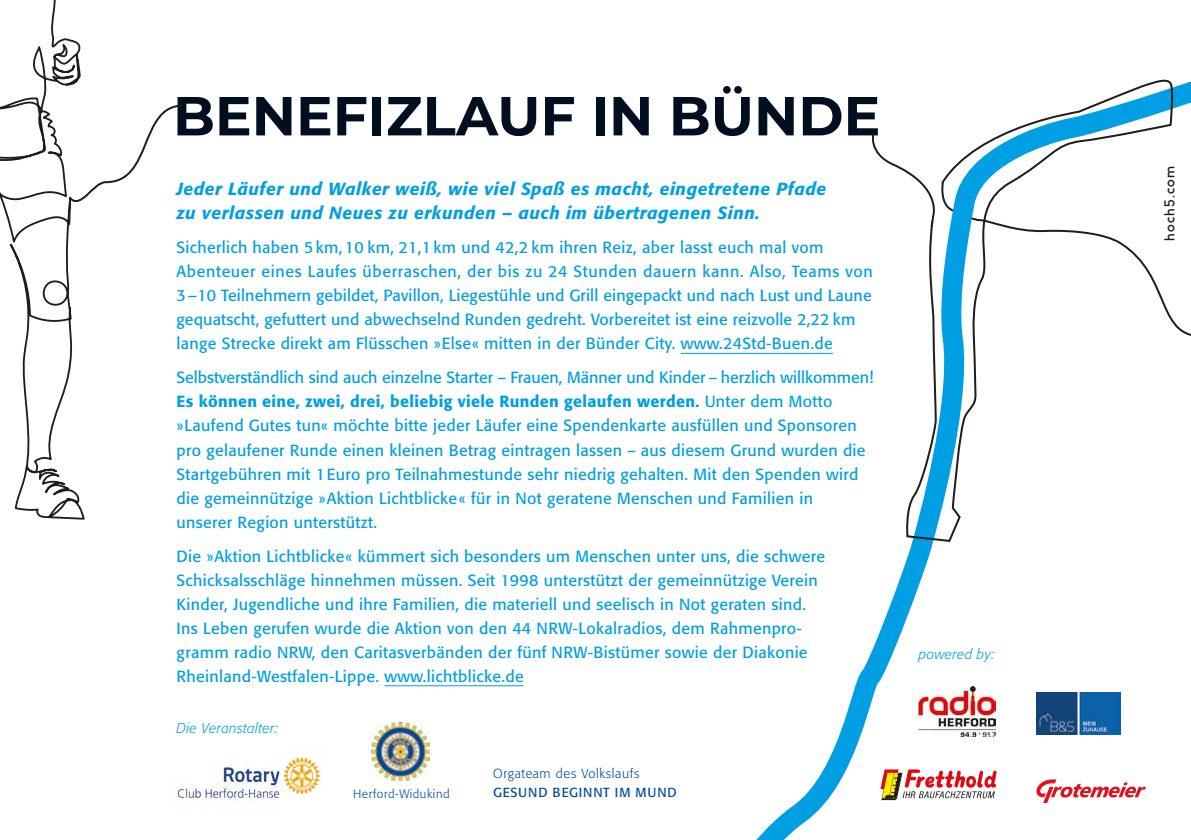
<style>
.page{position:relative;width:1191px;height:840px;background:#fff}
.page>*{position:absolute;margin:0;border:0;box-sizing:border-box;transform-origin:0 0}
.t1{font:700 54.8px "Montserrat";color:#000e1f}
.t2{font:italic 500 17.4px "Formata";letter-spacing:.03em;color:#009fe3}
.t3{font:16px/24px "Formata";letter-spacing:.02em;color:#009fe3}
.t4{font:16px "Formata";color:#009fe3}
.t5{font:16px "Formata";letter-spacing:.04em;color:#009fe3}
.t6{font:italic 300 14px "Formata";letter-spacing:.02em;color:#009fe3}
.t7{font:300 13px "Formata";letter-spacing:.05em;color:#004b9b}
.t8{font:13px "Formata";letter-spacing:.07em;color:#004b9b}
.t9{font:500 13px "U8";letter-spacing:.11em;color:#1d1d1b}
.t10{font:300 12px "Formata";letter-spacing:.05em;color:#004b9b}
.s1{font-weight:500}
</style>
<div class="page">
<hr style="left:384px;top:685px;width:139px;height:1px;background:#009fe3">
<img style="left:176px;top:750px;width:147px;height:59px">
<img style="left:372px;top:722px;width:57px;height:58px">
<svg style="left:680px;top:81px;width:511px;height:758px"></svg>
<svg style="left:902px;top:79px;width:272px;height:463px"></svg>
<svg style="left:880px;top:769px;width:116px;height:30px"></svg>
<svg style="left:1036px;top:779px;width:110px;height:23px"></svg>
<svg style="left:0;top:0;width:85px;height:520px"></svg>
<svg style="left:67px;top:103px;width:116px;height:104px"></svg>
<p class="t1" style="left:173px;top:76px;width:709px">BENEFIZLAUF IN BÜNDE</p>
<p class="t2" style="left:176px;top:178px;width:651px">Jeder Läufer und Walker weiß, wie viel Spaß es macht, eingetretene Pfade</p>
<p class="t2" style="left:176px;top:202px;width:585px">zu verlassen und Neues zu erkunden – auch im übertragenen Sinn.</p>
<p class="t3" style="left:176px;top:235px;width:648px">Sicherlich haben 5 km, 10 km, 21,1 km und 42,2 km ihren Reiz, aber lasst euch mal vom</p>
<p class="t5" style="left:176px;top:262px;width:698px">Abenteuer eines Laufes überraschen, der bis zu 24 Stunden dauern kann. Also, Teams von</p>
<p class="t3" style="left:176px;top:283px;width:696px">3–10 Teilnehmern gebildet, Pavillon, Liegestühle und Grill eingepackt und nach Lust und Laune gequatscht, gefuttert und abwechselnd Runden gedreht. Vorbereitet ist eine reizvolle 2,22 km lange Strecke direkt am Flüsschen »Else« mitten in der Bünder City. www.24Std-Buen.de</p>
<p class="t4" style="left:176px;top:368px;width:698px">Selbstverständlich sind auch einzelne Starter – Frauen, Männer und Kinder – herzlich willkommen!</p>
<p class="t3" style="left:176px;top:389px;width:690px"><span class="s1">Es können eine, zwei, drei, beliebig viele Runden gelaufen werden.</span> Unter dem Motto »Laufend Gutes tun« möchte bitte jeder Läufer eine Spendenkarte ausfüllen und Sponsoren pro gelaufener Runde einen kleinen Betrag eintragen lassen – aus diesem Grund wurden die Startgebühren mit 1 Euro pro Teilnahmestunde sehr niedrig gehalten. Mit den Spenden wird</p>
<p class="t3" style="left:176px;top:485px;width:638px">die gemeinnützige »Aktion Lichtblicke« für in Not geratene Menschen und Familien in</p>
<p class="t3" style="left:176px;top:509px;width:202px">unserer Region unterstützt.</p>
<p class="t3" style="left:176px;top:543px;width:650px">Die »Aktion Lichtblicke« kümmert sich besonders um Menschen unter uns, die schwere<br>Schicksalsschläge hinnehmen müssen. Seit 1998 unterstützt der gemeinnützige Verein<br>Kinder, Jugendliche und ihre Familien, die materiell und seelisch in Not geraten sind.</p>
<p class="t3" style="left:176px;top:615px;width:632px">Ins Leben gerufen wurde die Aktion von den 44 NRW-Lokalradios, dem Rahmenpro&shy;gramm radio NRW, den Caritasverbänden der fünf NRW-Bistümer sowie der Diakonie</p>
<p class="t3" style="left:176px;top:663px;width:349px">Rheinland-Westfalen-Lippe. www.lichtblicke.de</p>
<p class="t6" style="left:176px;top:719px;width:103px">Die Veranstalter:</p>
<p class="t10" style="left:353px;top:786px;width:98px">Herford-Widukind</p>
<p class="t7" style="left:493px;top:765px;width:148px">Orgateam des Volkslaufs</p>
<p class="t8" style="left:493px;top:784px;width:185px">GESUND BEGINNT IM MUND</p>
<p class="t6" style="left:919px;top:645px;width:77px">powered by:</p>
<p class="t9" style="left:1159px;top:241px;width:77px;rotate:-90deg">hoch5.com</p>
</div>
